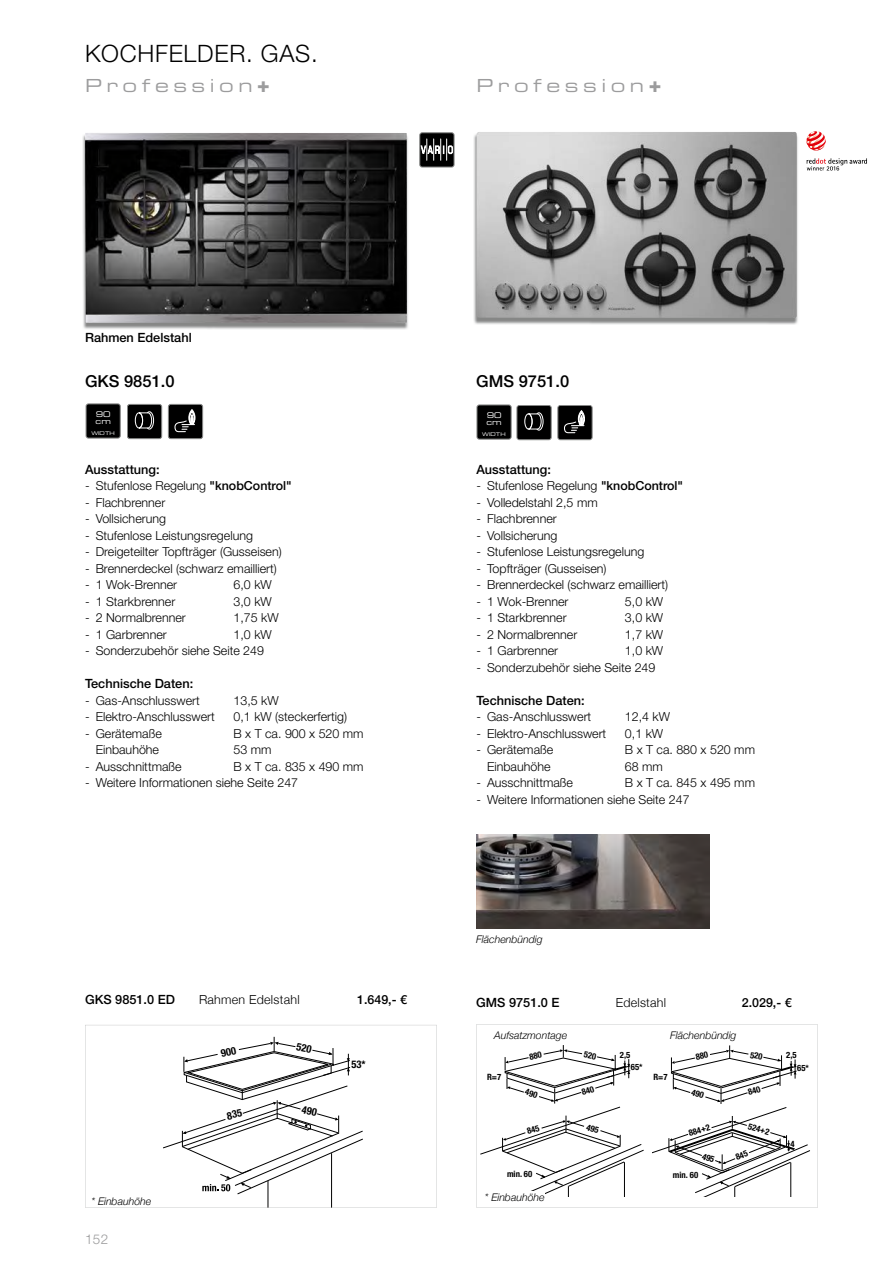
<style>
.page{position:relative;width:893px;height:1263px;background:#fff}
.page>*{position:absolute;margin:0;border:0;box-sizing:border-box;transform-origin:0 0}
.t1{font:300 24px "Helvetica Neue CE";letter-spacing:.03em;color:#000}
.t2{font:18px "Eurostile Extended Two";letter-spacing:.25em;color:#9c9c9d}
.t3{font:500 16.5px "Helvetica Neue CE";color:#000}
.t4{font:300 13.5px "Helvetica Neue CE";color:#9c9c9d}
.t5{font:500 12.75px "Helvetica Neue CE";color:#000}
.t6{font:300 12.45px "Helvetica Neue CE";color:#000}
.t7{font:300 12.45px "Helvetica Neue";letter-spacing:.02em;color:#000}
.t8{font:500 12.45px "Helvetica Neue";color:#000}
.t9{font:italic 300 10.5px "Helvetica Neue";color:#000}
.t10{font:700 condensed 10.5px "Helvetica Neue";color:#000}
.t11{font:700 condensed 8.7px "Helvetica Neue";color:#000}
.t12{font:7.8px/6.4px "Eurostile Extended Two";color:#fff}
.t13{font:5.1px "Eurostile Extended Two";color:#fff}
.s1{font-family:"Eurostile Bold Extended Two";font-size:21px}
.s2{font-weight:500}
</style>
<div class="page">
<div style="left:86px;top:404px;width:34px;height:34px;background:#000;border-radius:2px"></div>
<div style="left:86px;top:403px;width:35px;height:35px;border:1px solid #868786;border-radius:2px"></div>
<div style="left:168px;top:404px;width:35px;height:35px;background:#000;border-radius:2px"></div>
<div style="left:168px;top:404px;width:35px;height:35px;border:1px solid #868786;border-radius:2px"></div>
<svg style="left:175px;top:403px;width:21px;height:30px"></svg>
<div style="left:420px;top:133px;width:34px;height:34px;background:#000;border-radius:2px"></div>
<div style="left:419px;top:132px;width:35px;height:35px;border:1px solid #868786;border-radius:2px"></div>
<svg style="left:421px;top:139px;width:32px;height:21px"></svg>
<img style="left:474px;top:134px;width:324px;height:190px">
<img style="left:476px;top:132px;width:321px;height:186px">
<div style="left:477px;top:405px;width:34px;height:34px;background:#000;border-radius:2px"></div>
<div style="left:476px;top:404px;width:36px;height:36px;border:1px solid #868786;border-radius:2px"></div>
<img style="left:476px;top:835px;width:234px;height:93px">
<img style="left:82px;top:135px;width:326px;height:195px">
<img style="left:85px;top:133px;width:322px;height:190px">
<svg style="left:806px;top:131px;width:20px;height:20px"></svg>
<svg style="left:807px;top:158px;width:60px;height:13px"></svg>
<div style="left:127px;top:404px;width:35px;height:35px;background:#000;border-radius:2px"></div>
<div style="left:127px;top:404px;width:35px;height:35px;border:1px solid #868786;border-radius:2px"></div>
<div style="left:135px;top:412px;width:8px;height:16px;border:1px solid #fff;border-radius:50%"></div>
<svg style="left:138px;top:411px;width:16px;height:19px"></svg>
<div style="left:558px;top:405px;width:34px;height:35px;background:#000;border-radius:2px"></div>
<div style="left:557px;top:405px;width:36px;height:35px;border:1px solid #868786;border-radius:2px"></div>
<svg style="left:564px;top:405px;width:21px;height:29px"></svg>
<div style="left:517px;top:405px;width:34px;height:35px;background:#000;border-radius:2px"></div>
<div style="left:516px;top:405px;width:36px;height:35px;border:1px solid #868786;border-radius:2px"></div>
<div style="left:524px;top:413px;width:8px;height:16px;border:1px solid #fff;border-radius:50%"></div>
<svg style="left:528px;top:412px;width:16px;height:19px"></svg>
<svg style="left:85px;top:1025px;width:352px;height:183px"></svg>
<svg style="left:476px;top:1024px;width:342px;height:184px"></svg>
<div style="left:477px;top:1042px;width:174px;height:154px;background:#fff"></div>
<div style="left:485px;top:1191px;width:60px;height:10px;background:#fff"></div>
<svg style="left:162px;top:1036px;width:202px;height:171px"></svg>
<svg style="left:480px;top:1045px;width:330px;height:152px"></svg>
<h1 class="t1" style="left:85px;top:39px;width:234px">KOCHFELDER. GAS.</h1>
<h2 class="t2" style="left:85px;top:73px;width:186px">Profession<span class="s1">+</span></h2>
<h2 class="t2" style="left:477px;top:73px;width:186px">Profession<span class="s1">+</span></h2>
<p class="t5" style="left:85px;top:330px;width:108px">Rahmen Edelstahl</p>
<h3 class="t3" style="left:85px;top:371px;width:91px">GKS 9851.0</h3>
<h3 class="t3" style="left:476px;top:371px;width:94px">GMS 9751.0</h3>
<p class="t12" style="left:96px;top:411px;width:17px">90 cm</p>
<p class="t13" style="left:91px;top:429px;width:25px">WIDTH</p>
<p class="t12" style="left:487px;top:412px;width:17px">90 cm</p>
<p class="t13" style="left:482px;top:430px;width:25px">WIDTH</p>
<p class="t5" style="left:85px;top:461px;width:76px">Ausstattung:</p>
<p class="t6" style="left:85px;top:478px;width:208px">- Stufenlose Regelung <span class="s2">"knobControl"</span></p>
<p class="t6" style="left:85px;top:495px;width:82px">- Flachbrenner</p>
<p class="t6" style="left:85px;top:511px;width:82px">- Vollsicherung</p>
<p class="t6" style="left:85px;top:528px;width:169px">- Stufenlose Leistungsregelung</p>
<p class="t6" style="left:85px;top:544px;width:198px">- Dreigeteilter Topfträger (Gusseisen)</p>
<p class="t6" style="left:85px;top:560px;width:193px">- Brennerdeckel (schwarz emailliert)</p>
<p class="t6" style="left:85px;top:577px;width:94px">- 1 Wok-Brenner</p>
<p class="t6" style="left:234px;top:577px;width:40px">6,0 kW</p>
<p class="t6" style="left:85px;top:593px;width:92px">- 1 Starkbrenner</p>
<p class="t6" style="left:234px;top:593px;width:40px">3,0 kW</p>
<p class="t6" style="left:85px;top:610px;width:102px">- 2 Normalbrenner</p>
<p class="t6" style="left:234px;top:610px;width:47px">1,75 kW</p>
<p class="t6" style="left:85px;top:626px;width:83px">- 1 Garbrenner</p>
<p class="t6" style="left:234px;top:626px;width:40px">1,0 kW</p>
<p class="t6" style="left:85px;top:643px;width:181px">- Sonderzubehör siehe Seite 249</p>
<p class="t5" style="left:85px;top:676px;width:110px">Technische Daten:</p>
<p class="t6" style="left:85px;top:693px;width:116px">- Gas-Anschlusswert</p>
<p class="t6" style="left:234px;top:693px;width:47px">13,5 kW</p>
<p class="t6" style="left:85px;top:709px;width:131px">- Elektro-Anschlusswert</p>
<p class="t6" style="left:234px;top:709px;width:115px">0,1 kW (steckerfertig)</p>
<p class="t6" style="left:85px;top:726px;width:78px">- Gerätemaße</p>
<p class="t6" style="left:234px;top:726px;width:132px">B x T ca. 900 x 520 mm</p>
<p class="t6" style="left:96px;top:742px;width:65px">Einbauhöhe</p>
<p class="t6" style="left:234px;top:742px;width:40px">53 mm</p>
<p class="t6" style="left:85px;top:758px;width:98px">- Ausschnittmaße</p>
<p class="t6" style="left:234px;top:758px;width:132px">B x T ca. 835 x 490 mm</p>
<p class="t6" style="left:85px;top:775px;width:215px">- Weitere Informationen siehe Seite 247</p>
<p class="t5" style="left:476px;top:461px;width:76px">Ausstattung:</p>
<p class="t6" style="left:476px;top:478px;width:208px">- Stufenlose Regelung <span class="s2">"knobControl"</span></p>
<p class="t6" style="left:476px;top:495px;width:123px">- Volledelstahl 2,5 mm</p>
<p class="t6" style="left:476px;top:511px;width:82px">- Flachbrenner</p>
<p class="t6" style="left:476px;top:528px;width:82px">- Vollsicherung</p>
<p class="t6" style="left:476px;top:544px;width:169px">- Stufenlose Leistungsregelung</p>
<p class="t6" style="left:476px;top:560px;width:132px">- Topfträger (Gusseisen)</p>
<p class="t6" style="left:476px;top:577px;width:193px">- Brennerdeckel (schwarz emailliert)</p>
<p class="t6" style="left:476px;top:593px;width:94px">- 1 Wok-Brenner</p>
<p class="t6" style="left:625px;top:593px;width:40px">5,0 kW</p>
<p class="t6" style="left:476px;top:610px;width:92px">- 1 Starkbrenner</p>
<p class="t6" style="left:625px;top:610px;width:40px">3,0 kW</p>
<p class="t6" style="left:476px;top:626px;width:102px">- 2 Normalbrenner</p>
<p class="t6" style="left:625px;top:626px;width:40px">1,7 kW</p>
<p class="t6" style="left:476px;top:643px;width:83px">- 1 Garbrenner</p>
<p class="t6" style="left:625px;top:643px;width:40px">1,0 kW</p>
<p class="t6" style="left:476px;top:659px;width:181px">- Sonderzubehör siehe Seite 249</p>
<p class="t5" style="left:476px;top:692px;width:110px">Technische Daten:</p>
<p class="t6" style="left:476px;top:709px;width:116px">- Gas-Anschlusswert</p>
<p class="t6" style="left:625px;top:709px;width:47px">12,4 kW</p>
<p class="t6" style="left:476px;top:726px;width:131px">- Elektro-Anschlusswert</p>
<p class="t6" style="left:625px;top:726px;width:40px">0,1 kW</p>
<p class="t6" style="left:476px;top:742px;width:78px">- Gerätemaße</p>
<p class="t6" style="left:625px;top:742px;width:132px">B x T ca. 880 x 520 mm</p>
<p class="t6" style="left:487px;top:759px;width:65px">Einbauhöhe</p>
<p class="t6" style="left:625px;top:759px;width:40px">68 mm</p>
<p class="t6" style="left:476px;top:775px;width:98px">- Ausschnittmaße</p>
<p class="t6" style="left:625px;top:775px;width:132px">B x T ca. 845 x 495 mm</p>
<p class="t6" style="left:476px;top:791px;width:215px">- Weitere Informationen siehe Seite 247</p>
<p class="t9" style="left:476px;top:931px;width:68px">Flächenbündig</p>
<p class="t5" style="left:85px;top:992px;width:91px">GKS 9851.0 ED</p>
<p class="t7" style="left:199px;top:989px;width:102px">Rahmen Edelstahl</p>
<p class="t8" style="left:357px;top:989px;width:51px">1.649,- €</p>
<p class="t5" style="left:476px;top:995px;width:85px">GMS 9751.0 E</p>
<p class="t7" style="left:616px;top:993px;width:52px">Edelstahl</p>
<p class="t8" style="left:742px;top:993px;width:51px">2.029,- €</p>
<p class="t9" style="left:91px;top:1193px;width:61px">* Einbauhöhe</p>
<p class="t4" style="left:85px;top:1231px;width:25px">152</p>
<p class="t10" style="left:351px;top:1057px;width:16px">53*</p>
<p class="t9" style="left:494px;top:1027px;width:75px">Aufsatzmontage</p>
<p class="t9" style="left:670px;top:1027px;width:68px">Flächenbündig</p>
<p class="t11" style="left:620px;top:1049px;width:12px">2,5</p>
<p class="t11" style="left:786px;top:1050px;width:12px">2,5</p>
<p class="t11" style="left:631px;top:1062px;width:13px">65*</p>
<p class="t11" style="left:797px;top:1062px;width:13px">65*</p>
<p class="t11" style="left:487px;top:1072px;width:16px">R=7</p>
<p class="t11" style="left:653px;top:1072px;width:16px">R=7</p>
<p class="t11" style="left:687px;top:1128px;width:23px;rotate:-17deg">884+2</p>
<p class="t11" style="left:750px;top:1121px;width:23px;rotate:17deg">524+2</p>
<p class="t11" style="left:790px;top:1138px;width:6px">4</p>
<p class="t11" style="left:507px;top:1169px;width:27px">min. 60</p>
<p class="t9" style="left:485px;top:1189px;width:61px">* Einbauhöhe</p>
<p class="t11" style="left:673px;top:1169px;width:27px">min. 60</p>
</div>
